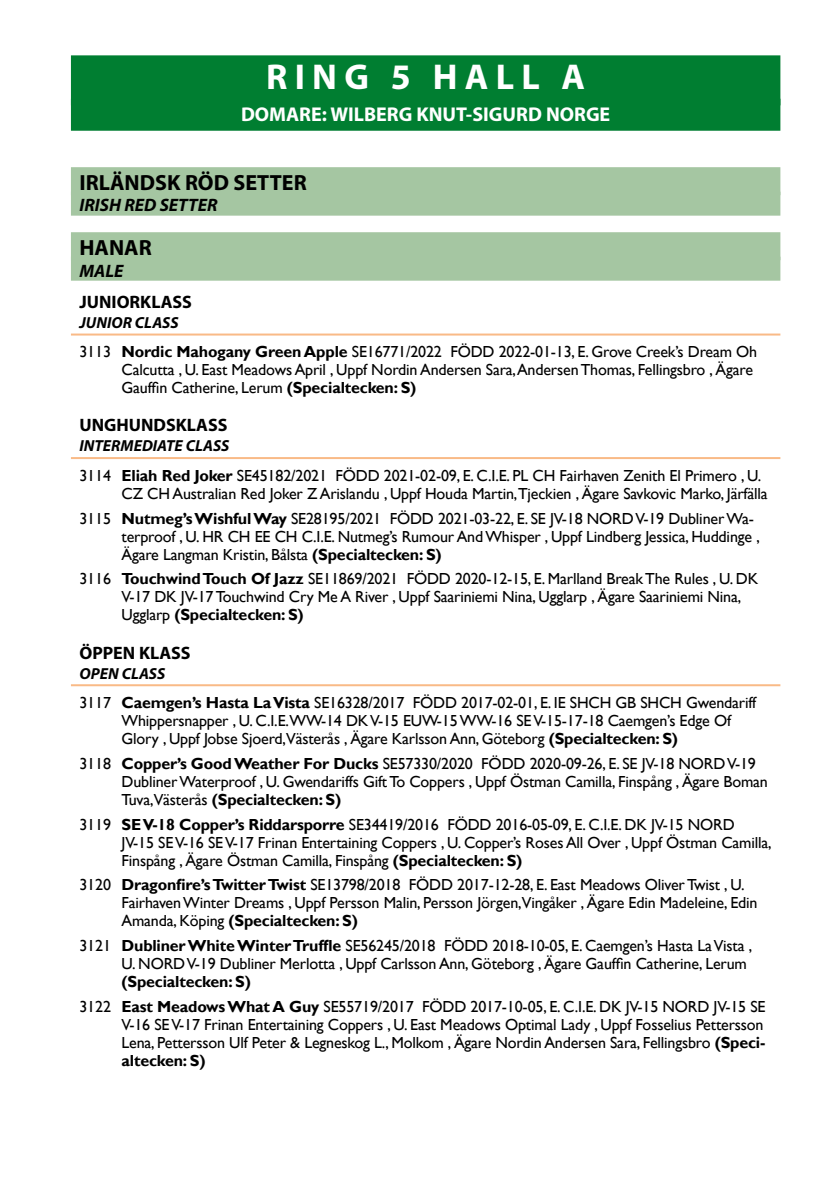
<style>
.page{position:relative;width:840px;height:1191px;background:#fff}
.page>*{position:absolute;margin:0;border:0;box-sizing:border-box;transform-origin:0 0}
.t1{font:700 36px "Myriad Pro";color:#fff}
.t2{font:700 22px "Myriad Pro";color:#000}
.t3{font:700 20px "Myriad Pro";color:#fff}
.t4{font:700 18px "Myriad Pro";color:#000}
.t5{font:italic 700 18px "Myriad Pro";color:#000}
.t6{font:16px/18px "Gill Sans";letter-spacing:-.01em;color:#000}
.t7{font:italic 700 16px "Myriad Pro";color:#000}
.s1{font-weight:700}
</style>
<div class="page">
<div style="left:71px;top:55px;width:709px;height:50px;background:#007e31"></div>
<div style="left:71px;top:99px;width:709px;height:32px;background:#007e31"></div>
<div style="left:71px;top:167px;width:709px;height:28px;background:#a5c6a2"></div>
<div style="left:71px;top:192px;width:709px;height:24px;background:#a5c6a2"></div>
<div style="left:71px;top:232px;width:709px;height:28px;background:#a5c6a2"></div>
<div style="left:71px;top:257px;width:709px;height:24px;background:#a5c6a2"></div>
<hr style="left:71px;top:333px;width:709px;height:2px;background:#f9ba87">
<hr style="left:71px;top:457px;width:709px;height:2px;background:#f9ba87">
<hr style="left:71px;top:684px;width:709px;height:2px;background:#f9ba87">
<h1 class="t1" style="left:266px;top:54px;width:320px">R I N G 5 H A L L A</h1>
<p class="t3" style="left:241px;top:102px;width:370px">DOMARE: WILBERG KNUT-SIGURD NORGE</p>
<h2 class="t2" style="left:79px;top:168px;width:229px">IRLÄNDSK RÖD SETTER</h2>
<p class="t5" style="left:79px;top:194px;width:139px">IRISH RED SETTER</p>
<h2 class="t2" style="left:79px;top:233px;width:74px">HANAR</h2>
<p class="t5" style="left:79px;top:259px;width:45px">MALE</p>
<p class="t4" style="left:79px;top:290px;width:114px">JUNIORKLASS</p>
<p class="t7" style="left:79px;top:312px;width:101px">JUNIOR CLASS</p>
<p class="t6" style="left:121px;top:343px;width:637px;text-indent:-42px">3113 <span class="s1">Nordic Mahogany Green Apple</span> SE16771/2022 FÖDD 2022-01-13, E. Grove Creek’s Dream Oh<br>Calcutta , U. East Meadows April , Uppf Nordin Andersen Sara,Andersen Thomas, Fellingsbro , Ägare<br>Gauffin Catherine, Lerum <span class="s1">(Specialtecken: S)</span></p>
<p class="t4" style="left:79px;top:413px;width:149px">UNGHUNDSKLASS</p>
<p class="t7" style="left:79px;top:435px;width:151px">INTERMEDIATE CLASS</p>
<p class="t6" style="left:121px;top:466px;width:647px;text-indent:-42px">3114 <span class="s1">Eliah Red Joker</span> SE45182/2021 FÖDD 2021-02-09, E. C.I.E. PL CH Fairhaven Zenith El Primero , U.<br>CZ CH Australian Red Joker Z Arislandu , Uppf Houda Martin,Tjeckien , Ägare Savkovic Marko, Järfälla</p>
<p class="t6" style="left:121px;top:509px;width:639px;text-indent:-42px">3115 <span class="s1">Nutmeg’s Wishful Way</span> SE28195/2021 FÖDD 2021-03-22, E. SE JV-18 NORD V-19 Dubliner Wa&shy;terproof , U. HR CH EE CH C.I.E. Nutmeg’s Rumour And Whisper , Uppf Lindberg Jessica, Huddinge ,<br>Ägare Langman Kristin, Bålsta <span class="s1">(Specialtecken: S)</span></p>
<p class="t6" style="left:121px;top:570px;width:637px;text-indent:-42px">3116 <span class="s1">Touchwind Touch Of Jazz</span> SE11869/2021 FÖDD 2020-12-15, E. Marlland Break The Rules , U. DK<br>V-17 DK JV-17 Touchwind Cry Me A River , Uppf Saariniemi Nina, Ugglarp , Ägare Saariniemi Nina,<br>Ugglarp <span class="s1">(Specialtecken: S)</span></p>
<p class="t4" style="left:79px;top:641px;width:113px">ÖPPEN KLASS</p>
<p class="t7" style="left:79px;top:663px;width:87px">OPEN CLASS</p>
<p class="t6" style="left:121px;top:694px;width:636px;text-indent:-42px">3117 <span class="s1">Caemgen’s Hasta La Vista</span> SE16328/2017 FÖDD 2017-02-01, E. IE SHCH GB SHCH Gwendariff<br>Whippersnapper , U. C.I.E.WW-14 DK V-15 EUW-15 WW-16 SE V-15-17-18 Caemgen’s Edge Of<br>Glory , Uppf Jobse Sjoerd,Västerås , Ägare Karlsson Ann, Göteborg <span class="s1">(Specialtecken: S)</span></p>
<p class="t6" style="left:121px;top:754px;width:647px;text-indent:-42px">3118 <span class="s1">Copper’s Good Weather For Ducks</span> SE57330/2020 FÖDD 2020-09-26, E. SE JV-18 NORD V-19<br>Dubliner Waterproof , U. Gwendariffs Gift To Coppers , Uppf Östman Camilla, Finspång , Ägare Boman<br>Tuva,Västerås <span class="s1">(Specialtecken: S)</span></p>
<p class="t6" style="left:121px;top:815px;width:651px;text-indent:-42px">3119 <span class="s1">SE V-18 Copper’s Riddarsporre</span> SE34419/2016 FÖDD 2016-05-09, E. C.I.E. DK JV-15 NORD<br>JV-15 SE V-16 SE V-17 Frinan Entertaining Coppers , U. Copper’s Roses All Over , Uppf Östman Camilla,<br>Finspång , Ägare Östman Camilla, Finspång <span class="s1">(Specialtecken: S)</span></p>
<p class="t6" style="left:121px;top:876px;width:637px;text-indent:-42px">3120 <span class="s1">Dragonfire’s Twitter Twist</span> SE13798/2018 FÖDD 2017-12-28, E. East Meadows Oliver Twist , U.<br>Fairhaven Winter Dreams , Uppf Persson Malin, Persson Jörgen,Vingåker , Ägare Edin Madeleine, Edin<br>Amanda, Köping <span class="s1">(Specialtecken: S)</span></p>
<p class="t6" style="left:121px;top:937px;width:632px;text-indent:-42px">3121 <span class="s1">Dubliner White Winter Truffle</span> SE56245/2018 FÖDD 2018-10-05, E. Caemgen’s Hasta La Vista ,<br>U. NORD V-19 Dubliner Merlotta , Uppf Carlsson Ann, Göteborg , Ägare Gauffin Catherine, Lerum</p>
<p class="t6" style="left:79px;top:969px;width:687px;line-height:24.8px;text-indent:42px"><span class="s1">(Specialtecken: S)<br></span>3122 <span class="s1">East Meadows What A Guy</span> SE55719/2017 FÖDD 2017-10-05, E. C.I.E. DK JV-15 NORD JV-15 SE</p>
<p class="t6" style="left:121px;top:1016px;width:645px;text-align:justify">V-16 SE V-17 Frinan Entertaining Coppers , U. East Meadows Optimal Lady , Uppf Fosselius Pettersson Lena, Pettersson Ulf Peter &amp; Legneskog L., Molkom , Ägare Nordin Andersen Sara, Fellingsbro <span class="s1">(Speci&shy;altecken: S)</span></p>
</div>
